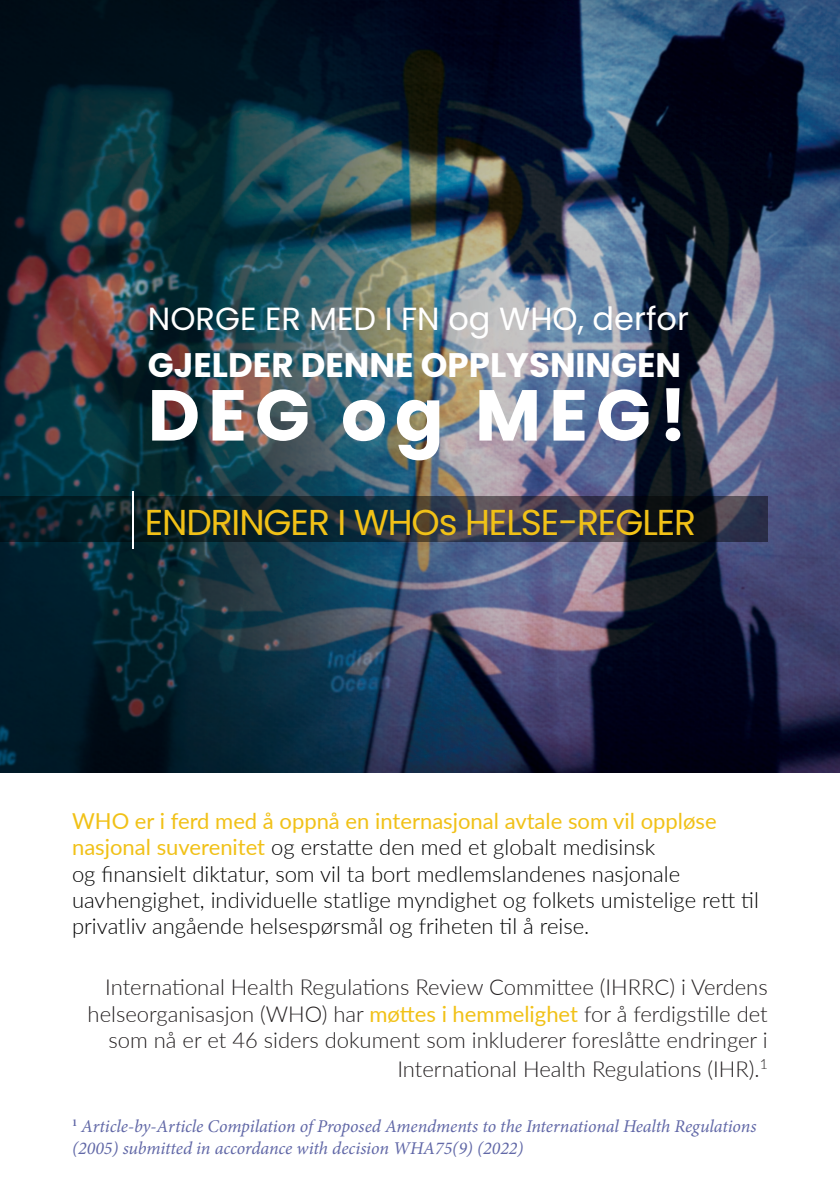
<style>
.page{position:relative;width:840px;height:1191px;background:#fff}
.page>*{position:absolute;margin:0;border:0;box-sizing:border-box;transform-origin:0 0}
.t1{font:700 72px "Poppins";letter-spacing:.11em;color:#fff}
.t2{font:36px "Poppins";letter-spacing:-.03em;color:#f1c117}
.t3{font:700 34px "Poppins";color:#fff}
.t4{font:32px "Poppins";color:#fff}
.t5{font:300 22px/26.4px "Lato";color:#000}
.t6{font:300 22px/26.4px "Lato";color:#231f20;text-align:right}
.t7{font:italic 18px/21.6px "Minion Pro";letter-spacing:-.005em;color:#6168a7}
.s1{font-weight:400;color:#f1c117}
</style>
<div class="page">
<img style="left:0;top:0;width:839px;height:772px">
<svg style="left:0;top:496px;width:767px;height:46px;background:#1c2935"></svg>
<hr style="left:131px;top:491px;width:2px;height:57px;background:#fff">
<p class="t4" style="left:148px;top:300px;width:542px">NORGE ER MED I FN og WHO, derfor</p>
<p class="t3" style="left:148px;top:345px;width:534px">GJELDER DENNE OPPLYSNINGEN</p>
<p class="t1" style="left:148px;top:373px;width:540px">DEG og MEG!</p>
<p class="t2" style="left:145px;top:501px;width:552px">ENDRINGER I WHOs HELSE-REGLER</p>
<p class="t5" style="left:72px;top:807px;width:688px"><span class="s1">WHO er i ferd med å oppnå en internasjonal avtale som vil oppløse nasjonal suverenitet</span> og erstatte den med et globalt medisinsk<br>og finansielt diktatur, som vil ta bort medlemslandenes nasjonale uavhengighet, individuelle statlige myndighet og folkets umistelige rett til privatliv angående helsespørsmål og friheten til å reise.</p>
<p class="t6" style="left:88px;top:973px;width:681px">International Health Regulations Review Committee (IHRRC) i Verdens helseorganisasjon (WHO) har <span class="s1">møttes i hemmelighet</span> for å ferdigstille det som nå er et 46 siders dokument som inkluderer foreslåtte endringer i</p>
<p class="t6" style="left:397px;top:1055px;width:372px">International Health Regulations (IHR).<sup>1</sup></p>
<p class="t7" style="left:72px;top:1115px;width:685px"><sup>1</sup> Article-by-Article Compilation of Proposed Amendments to the International Health Regulations (2005) submitted in accordance with decision WHA75(9) (2022)</p>
</div>
